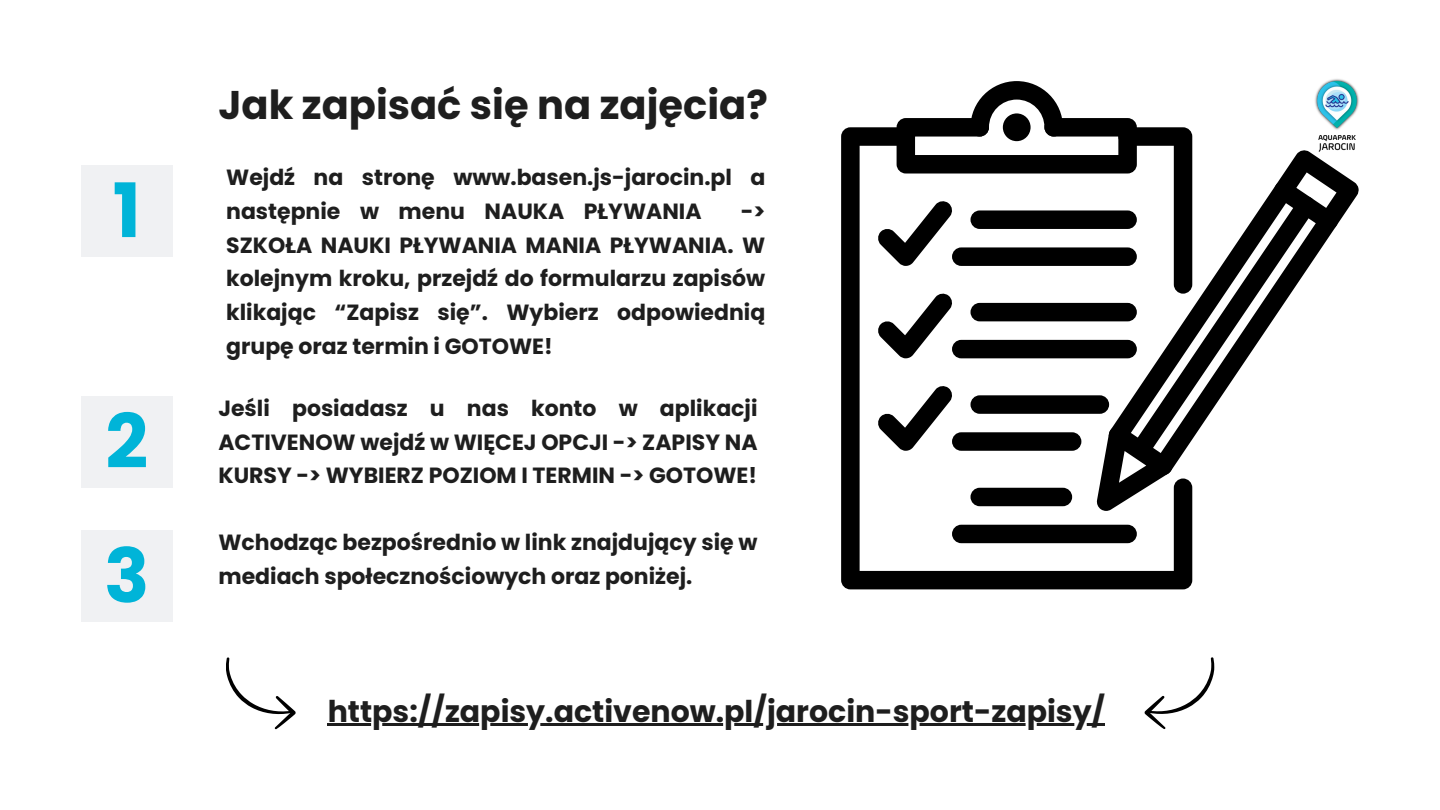
<style>
.page{position:relative;width:1440px;height:810px;background:#fff}
.page>*{position:absolute;margin:0;border:0;box-sizing:border-box;transform-origin:0 0}
.t1{font:700 75px "Poppins";color:#00b4d8}
.t2{font:700 40px "Poppins";color:#1e1e1e}
.t3{font:700 30px "Poppins";color:#1e1e1e}
.t4{font:700 22px/33.8px "Poppins";color:#1e1e1e}
</style>
<div class="page">
<svg style="left:1192px;top:149px;width:167px;height:106px"></svg>
<svg style="left:1273px;top:180px;width:66px;height:50px"></svg>
<svg style="left:1192px;top:195px;width:125px;height:245px"></svg>
<svg style="left:841px;top:127px;width:351px;height:462px"></svg>
<svg style="left:877px;top:81px;width:315px;height:277px"></svg>
<div style="left:971px;top:303px;width:166px;height:18px;background:#000;border-radius:9px"></div>
<div style="left:952px;top:340px;width:185px;height:18px;background:#000;border-radius:9px"></div>
<svg style="left:877px;top:385px;width:76px;height:66px"></svg>
<div style="left:971px;top:395px;width:138px;height:19px;background:#000;border-radius:9px"></div>
<div style="left:952px;top:432px;width:129px;height:19px;background:#000;border-radius:9px"></div>
<div style="left:971px;top:488px;width:101px;height:18px;background:#000;border-radius:9px"></div>
<div style="left:952px;top:525px;width:185px;height:18px;background:#000;border-radius:9px"></div>
<div style="left:1003px;top:113px;width:28px;height:28px;background:#000;border-radius:50%"></div>
<svg style="left:1145px;top:657px;width:69px;height:72px"></svg>
<div style="left:81px;top:165px;width:92px;height:92px;background:#f0f1f3"></div>
<svg style="left:226px;top:657px;width:70px;height:72px"></svg>
<div style="left:81px;top:396px;width:92px;height:91px;background:#f0f1f3"></div>
<div style="left:81px;top:530px;width:92px;height:92px;background:#f0f1f3"></div>
<img style="left:1307px;top:79px;width:52px;height:81px">
<hr style="left:328px;top:723px;width:777px;height:3px;background:#1e1e1e">
<p class="t1" style="left:113px;top:158px;width:30px">1</p>
<p class="t1" style="left:105px;top:389px;width:44px">2</p>
<p class="t1" style="left:104px;top:523px;width:47px">3</p>
<p class="t2" style="left:218px;top:77px;width:551px">Jak zapisać się na zajęcia?</p>
<p class="t4" style="left:226px;top:161px;width:541px">Wejdź na stronę www.basen.js-jarocin.pl a następnie w menu NAUKA PŁYWANIA</p>
<p class="t4" style="left:226px;top:194px;width:541px;text-align:justify;text-indent:515px">-&gt; SZKOŁA NAUKI PŁYWANIA MANIA PŁYWANIA. W kolejnym kroku, przejdź do formularzu zapisów klikając “Zapisz się”. Wybierz odpowiednią grupę oraz termin i GOTOWE!</p>
<p class="t4" style="left:218px;top:391px;width:541px;text-align:justify">Jeśli posiadasz u nas konto w aplikacji ACTIVENOW wejdź w WIĘCEJ OPCJI -&gt; ZAPISY NA KURSY -&gt; WYBIERZ POZIOM I TERMIN -&gt; GOTOWE!</p>
<p class="t4" style="left:218px;top:526px;width:541px">Wchodząc bezpośrednio w link znajdujący się w mediach społecznościowych oraz poniżej.</p>
<p class="t3" style="left:328px;top:690px;width:779px">https://zapisy.activenow.pl/jarocin-sport-zapisy/</p>
</div>
